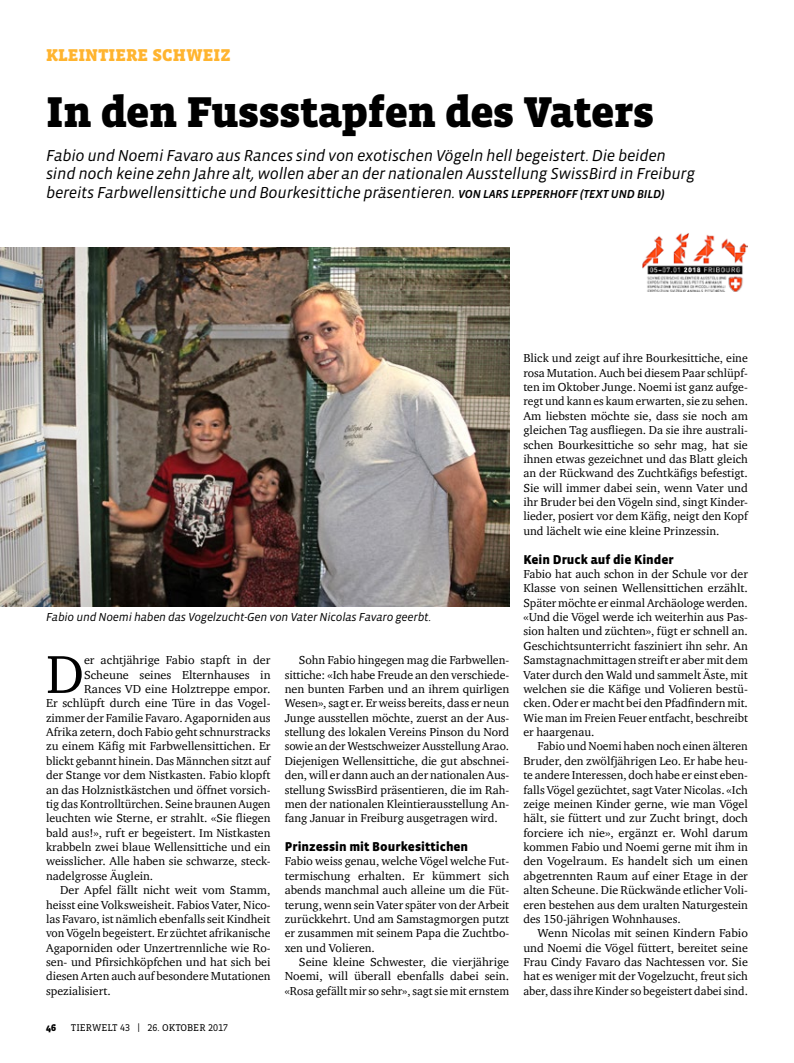
<style>
.page{position:relative;width:794px;height:1063px;background:#fff}
.page>*{position:absolute;margin:0;border:0;box-sizing:border-box;transform-origin:0 0}
.t1{font:54.75px "Charter ITC";color:#000}
.t2{font:900 44.12px "Vista Slab OT";letter-spacing:-.02em;color:#000}
.t3{font:900 17.5px "Vista Slab OT";color:#ffb42f}
.t4{font:italic 16.25px/18.8px "Vista Sans OT";letter-spacing:-.02em;color:#000}
.t5{font:900 13.12px "Vista Sans OT";color:#000}
.t6{font:11.88px/14.4px "Charter ITC";color:#000;text-align:justify}
.t7{font:italic 11.88px "Vista Sans OT";letter-spacing:-.02em;color:#000}
.t8{font:10px "Vista Slab OT";color:#000}
.t9{font:900 10px "Vista Slab OT";color:#000}
.s1{font-weight:500;font-size:11.88px}
</style>
<div class="page">
<img style="left:0;top:247px;width:509px;height:360px">
<img style="left:643px;top:233px;width:105px;height:58px">
<h3 class="t3" style="left:46px;top:46px;width:186px">KLEINTIERE SCHWEIZ</h3>
<h2 class="t2" style="left:46px;top:90px;width:610px">In den Fussstapfen des Vaters</h2>
<p class="t4" style="left:46px;top:146px;width:650px">Fabio und Noemi Favaro aus Rances sind von exotischen Vögeln hell begeistert. Die beiden sind noch keine zehn Jahre alt, wollen aber an der nationalen Ausstellung SwissBird in Freiburg bereits Farbwellensittiche und Bourkesittiche präsentieren. <span class="s1">VON LARS LEPPERHOFF (TEXT UND BILD)</span></p>
<p class="t7" style="left:46px;top:611px;width:387px">Fabio und Noemi haben das Vogelzucht-Gen von Vater Nicolas Favaro geerbt.</p>
<h1 class="t1" style="left:46px;top:640px;width:39px">D</h1>
<p class="t6" style="left:84px;top:653px;width:188px">er achtjährige Fabio stapft in der</p>
<p class="t6" style="left:84px;top:667px;width:188px">Scheune seines Elternhauses in</p>
<p class="t6" style="left:84px;top:682px;width:188px">Rances VD eine Holztreppe empor.</p>
<p class="t6" style="left:46px;top:696px;width:226px">Er schlüpft durch eine Türe in das Vogel-</p>
<p class="t6" style="left:46px;top:710px;width:226px">zimmer der Familie Favaro. Agaporniden aus</p>
<p class="t6" style="left:46px;top:725px;width:226px">Afrika zetern, doch Fabio geht schnurstracks</p>
<p class="t6" style="left:46px;top:739px;width:226px">zu einem Käfig mit Farbwellensittichen. Er</p>
<p class="t6" style="left:46px;top:754px;width:226px">blickt gebannt hinein. Das Männchen sitzt auf</p>
<p class="t6" style="left:46px;top:768px;width:226px">der Stange vor dem Nistkasten. Fabio klopft</p>
<p class="t6" style="left:46px;top:782px;width:226px">an das Holznistkästchen und öffnet vorsich-</p>
<p class="t6" style="left:46px;top:797px;width:226px">tig das Kontrolltürchen. Seine braunen Augen</p>
<p class="t6" style="left:46px;top:811px;width:226px">leuchten wie Sterne, er strahlt. «Sie fliegen</p>
<p class="t6" style="left:46px;top:825px;width:226px">bald aus!», ruft er begeistert. Im Nistkasten</p>
<p class="t6" style="left:46px;top:840px;width:226px">krabbeln zwei blaue Wellensittiche und ein</p>
<p class="t6" style="left:46px;top:854px;width:226px">weisslicher. Alle haben sie schwarze, steck-</p>
<p class="t6" style="left:46px;top:869px;width:109px">nadelgrosse Äuglein.</p>
<p class="t6" style="left:60px;top:883px;width:212px">Der Apfel fällt nicht weit vom Stamm,</p>
<p class="t6" style="left:46px;top:897px;width:226px">heisst eine Volksweisheit. Fabios Vater, Nico-</p>
<p class="t6" style="left:46px;top:912px;width:226px">las Favaro, ist nämlich ebenfalls seit Kindheit</p>
<p class="t6" style="left:46px;top:926px;width:226px">von Vögeln begeistert. Er züchtet afrikanische</p>
<p class="t6" style="left:46px;top:940px;width:226px">Agaporniden oder Unzertrennliche wie Ro-</p>
<p class="t6" style="left:46px;top:955px;width:226px">sen- und Pfirsichköpfchen und hat sich bei</p>
<p class="t6" style="left:46px;top:969px;width:226px">diesen Arten auch auf besondere Mutationen</p>
<p class="t6" style="left:46px;top:984px;width:66px">spezialisiert.</p>
<p class="t9" style="left:46px;top:1022px;width:11px">46</p>
<p class="t8" style="left:71px;top:1022px;width:159px">TIERWELT 43 | 26. OKTOBER 2017</p>
<p class="t6" style="left:285px;top:653px;width:226px;text-indent:14px">Sohn Fabio hingegen mag die Farbwellen&shy;sittiche: «Ich habe Freude an den verschiede&shy;nen bunten Farben und an ihrem quirligen Wesen», sagt er. Er weiss bereits, dass er neun Junge ausstellen möchte, zuerst an der Aus&shy;stellung des lokalen Vereins Pinson du Nord sowie an der Westschweizer Ausstellung Arao.<br>Diejenigen Wellensittiche, die gut abschnei&shy;den, will er dann auch an der nationalen Aus&shy;stellung SwissBird präsentieren, die im Rah&shy;men der nationalen Kleintierausstellung An&shy;fang Januar in Freiburg ausgetragen wird.</p>
<p class="t5" style="left:285px;top:840px;width:185px">Prinzessin mit Bourkesittichen</p>
<p class="t6" style="left:285px;top:854px;width:226px">Fabio weiss genau, welche Vögel welche Fut&shy;termischung erhalten. Er kümmert sich abends manchmal auch alleine um die Füt&shy;terung, wenn sein Vater später von der Arbeit zurückkehrt. Und am Samstagmorgen putzt er zusammen mit seinem Papa die Zuchtbo&shy;xen und Volieren.</p>
<p class="t6" style="left:285px;top:955px;width:226px;text-indent:14px">Seine kleine Schwester, die vierjährige Noemi, will überall ebenfalls dabei sein. «Rosa gefällt mir so sehr», sagt sie mit ernstem</p>
<p class="t6" style="left:523px;top:351px;width:226px">Blick und zeigt auf ihre Bourkesittiche, eine rosa Mutation. Auch bei diesem Paar schlüpf&shy;ten im Oktober Junge. Noemi ist ganz aufge&shy;regt und kann es kaum erwarten, sie zu sehen.<br>Am liebsten möchte sie, dass sie noch am gleichen Tag ausfliegen. Da sie ihre australi&shy;schen Bourkesittiche so sehr mag, hat sie ihnen etwas gezeichnet und das Blatt gleich an der Rückwand des Zuchtkäfigs befestigt.<br>Sie will immer dabei sein, wenn Vater und ihr Bruder bei den Vögeln sind, singt Kinder&shy;lieder, posiert vor dem Käfig, neigt den Kopf und lächelt wie eine kleine Prinzessin.</p>
<p class="t5" style="left:523px;top:552px;width:152px">Kein Druck auf die Kinder</p>
<p class="t6" style="left:523px;top:567px;width:226px">Fabio hat auch schon in der Schule vor der Klasse von seinen Wellensittichen erzählt.<br>Später möchte er einmal Archäologe werden. «Und die Vögel werde ich weiterhin aus Pas&shy;sion halten und züchten», fügt er schnell an.<br>Geschichtsunterricht fasziniert ihn sehr. An Samstagnachmittagen streift er aber mit dem Vater durch den Wald und sammelt Äste, mit welchen sie die Käfige und Volieren bestü&shy;cken. Oder er macht bei den Pfadfindern mit.<br>Wie man im Freien Feuer entfacht, beschreibt er haargenau.</p>
<p class="t6" style="left:523px;top:739px;width:226px;text-indent:14px">Fabio und Noemi haben noch einen älteren Bruder, den zwölfjährigen Leo. Er habe heu&shy;te andere Interessen, doch habe er einst eben&shy;falls Vögel gezüchtet, sagt Vater Nicolas. «Ich zeige meinen Kinder gerne, wie man Vögel hält, sie füttert und zur Zucht bringt, doch forciere ich nie», ergänzt er. Wohl darum kommen Fabio und Noemi gerne mit ihm in den Vogelraum. Es handelt sich um einen abgetrennten Raum auf einer Etage in der alten Scheune. Die Rückwände etlicher Voli&shy;eren bestehen aus dem uralten Naturgestein des 150-jährigen Wohnhauses.</p>
<p class="t6" style="left:523px;top:926px;width:226px;text-indent:14px">Wenn Nicolas mit seinen Kindern Fabio und Noemi die Vögel füttert, bereitet seine Frau Cindy Favaro das Nachtessen vor. Sie hat es weniger mit der Vogelzucht, freut sich aber, dass ihre Kinder so begeistert dabei sind.</p>
</div>
